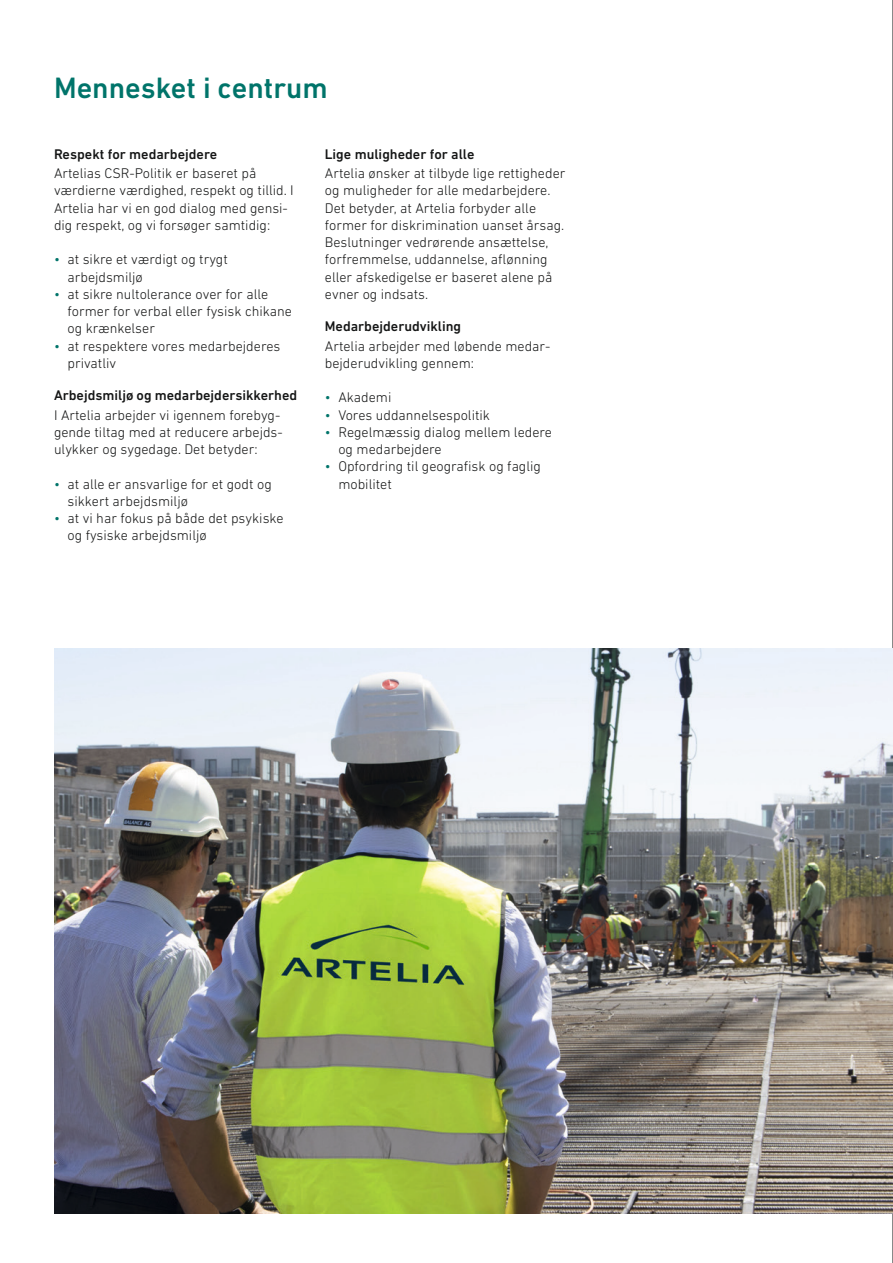
<style>
.page{position:relative;width:893px;height:1263px;background:#fff}
.page>*{position:absolute;margin:0;border:0;box-sizing:border-box;transform-origin:0 0}
.Rubrik___Overskrift{font:500 30px "DIN Next LT Pro";color:#00746a}
.Brødtekst{font:300 14.25px/17.2px "DIN Next LT Pro";color:#151616}
.Mellemrubrik{font:500 14.25px "DIN Next LT Pro";color:#151616}
.s1{color:#00746a}
</style>
<div class="page">
<hr style="left:892px;top:0;width:1px;height:1263px;background:#151616">
<img style="left:54px;top:648px;width:839px;height:565px">
<p class="Rubrik___Overskrift" style="left:54px;top:70px;width:275px">Mennesket i centrum</p>
<p class="Mellemrubrik" style="left:54px;top:146px;width:165px">Respekt for medarbejdere</p>
<p class="Brødtekst" style="left:54px;top:165px;width:241px">Artelias CSR-Politik er baseret på værdierne værdighed, respekt og tillid. I Artelia har vi en god dialog med gensi&shy;dig respekt, og vi forsøger samtidig:</p>
<p class="Brødtekst" style="left:68px;top:251px;width:162px;text-indent:-14px"><span class="s1">•</span> at sikre et værdigt og trygt arbejdsmiljø</p>
<p class="Brødtekst" style="left:68px;top:285px;width:226px;text-indent:-14px"><span class="s1">•</span> at sikre nultolerance over for alle former for verbal eller fysisk chikane og krænkelser</p>
<p class="Brødtekst" style="left:68px;top:337px;width:214px;text-indent:-14px"><span class="s1">•</span> at respektere vores medarbejderes privatliv</p>
<p class="Mellemrubrik" style="left:54px;top:387px;width:245px">Arbejdsmiljø og medarbejdersikkerhed</p>
<p class="Brødtekst" style="left:54px;top:406px;width:230px">I Artelia arbejder vi igennem forebyg&shy;gende tiltag med at reducere arbejds&shy;ulykker og sygedage. Det betyder:</p>
<p class="Brødtekst" style="left:68px;top:475px;width:206px;text-indent:-14px"><span class="s1">•</span> at alle er ansvarlige for et godt og sikkert arbejdsmiljø</p>
<p class="Brødtekst" style="left:68px;top:510px;width:218px;text-indent:-14px"><span class="s1">•</span> at vi har fokus på både det psykiske og fysiske arbejdsmiljø</p>
<p class="Mellemrubrik" style="left:325px;top:146px;width:151px">Lige muligheder for alle</p>
<p class="Brødtekst" style="left:325px;top:165px;width:242px">Artelia ønsker at tilbyde lige rettigheder og muligheder for alle medarbejdere.<br>Det betyder, at Artelia forbyder alle former for diskrimination uanset årsag.<br>Beslutninger vedrørende ansættelse, forfremmelse, uddannelse, aflønning eller afskedigelse er baseret alene på evner og indsats.</p>
<p class="Mellemrubrik" style="left:325px;top:318px;width:138px">Medarbejderudvikling</p>
<p class="Brødtekst" style="left:325px;top:337px;width:227px">Artelia arbejder med løbende medar&shy;bejderudvikling gennem:</p>
<p class="Brødtekst" style="left:325px;top:389px;width:68px"><span class="s1">•</span> Akademi</p>
<p class="Brødtekst" style="left:325px;top:406px;width:167px"><span class="s1">•</span> Vores uddannelsespolitik</p>
<p class="Brødtekst" style="left:338px;top:423px;width:215px;text-indent:-14px"><span class="s1">•</span> Regelmæssig dialog mellem ledere og medarbejdere</p>
<p class="Brødtekst" style="left:338px;top:458px;width:204px;text-indent:-14px"><span class="s1">•</span> Opfordring til geografisk og faglig mobilitet</p>
</div>
